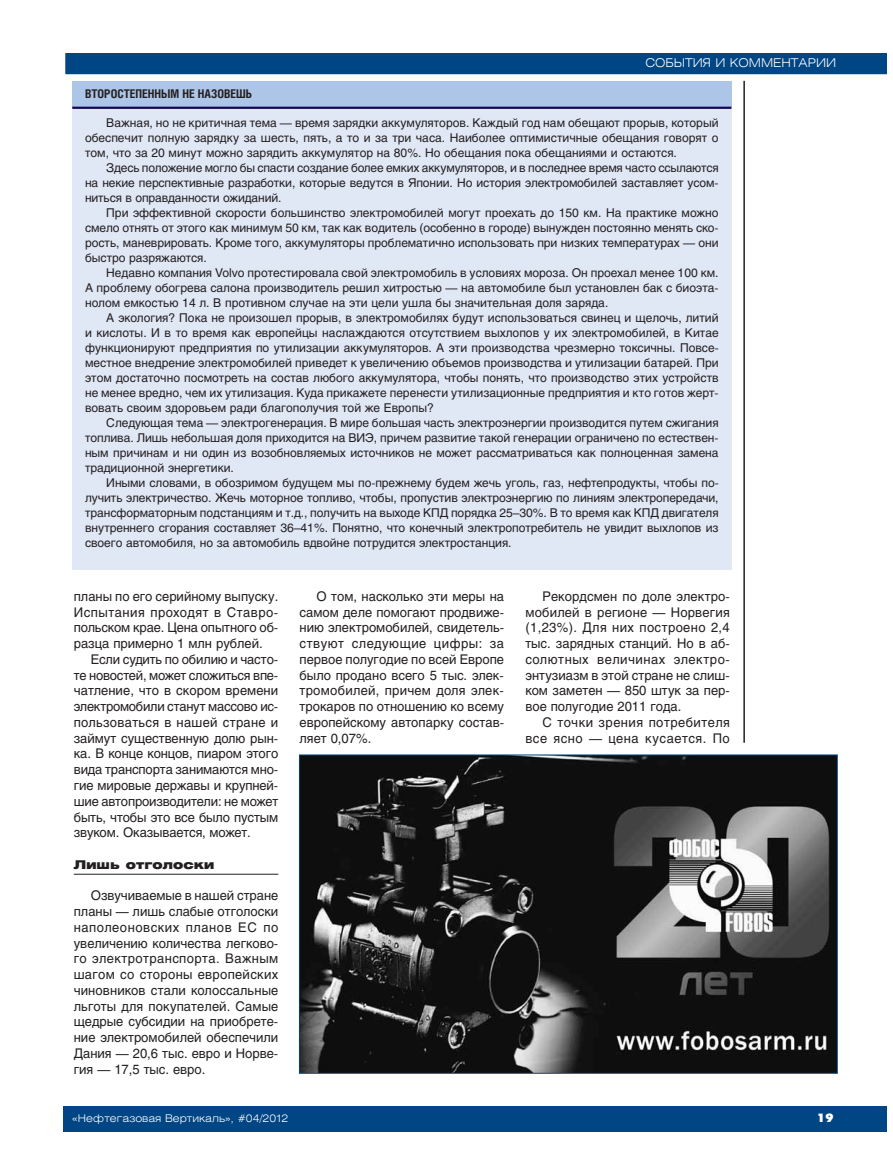
<style>
.page{position:relative;width:893px;height:1170px;background:#fff}
.page>*{position:absolute;margin:0;border:0;box-sizing:border-box;transform-origin:0 0}
.t1{font:13.2px/15.8px "Helios";color:#231f20;text-align:justify}
.t2{font:13.2px/15.8px "Helios";letter-spacing:.035em;color:#231f20;text-align:right}
.t3{font:12px/15px "Helios";letter-spacing:-.005em;color:#231f20;text-align:justify}
.t4{font:700 12px "Helios Cond";color:#231f20}
.t5{font:300 12px "Helios Ext";color:#fff}
.t6{font:900 12px "Helios Ext";letter-spacing:.005em;color:#231f20}
.t7{font:12px "Futura Futuris XC";color:#fff}
.t8{font:300 10.5px "Helios Ext";color:#fff}
</style>
<div class="page">
<hr style="left:74px;top:873px;width:204px;height:1px;background:#231f20">
<hr style="left:743px;top:81px;width:2px;height:661px;background:#231f20">
<div style="left:72px;top:108px;width:659px;height:461px;background:#e0e7f5"></div>
<div style="left:72px;top:81px;width:659px;height:27px;background:#adc5e7"></div>
<hr style="left:72px;top:107px;width:659px;height:2px;background:#140858">
<img style="left:301px;top:756px;width:535px;height:315px">
<div style="left:64px;top:1106px;width:823px;height:25px;background:#004584"></div>
<div style="left:65px;top:53px;width:822px;height:21px;background:#004584"></div>
<div style="left:64px;top:51px;width:825px;height:25px;border:2px solid #fff"></div>
<p class="t4" style="left:85px;top:89px;width:169px">ВТОРОСТЕПЕННЫМ НЕ НАЗОВЕШЬ</p>
<p class="t5" style="left:645px;top:58px;width:192px">СОБЫТИЯ И КОММЕНТАРИИ</p>
<p class="t3" style="left:85px;top:116px;width:635px;text-indent:21px">Важная, но не критичная тема — время зарядки аккумуляторов. Каждый год нам обещают прорыв, который обеспечит полную зарядку за шесть, пять, а то и за три часа. Наиболее оптимистичные обещания говорят о том, что за 20 минут можно зарядить аккумулятор на 80%. Но обещания пока обещаниями и остаются.</p>
<p class="t3" style="left:85px;top:161px;width:635px;text-indent:21px">Здесь положение могло бы спасти создание более емких аккумуляторов, и в последнее время часто ссылаются на некие перспективные разработки, которые ведутся в Японии. Но история электромобилей заставляет усом&shy;ниться в оправданности ожиданий.</p>
<p class="t3" style="left:85px;top:206px;width:635px;text-indent:21px">При эффективной скорости большинство электромобилей могут проехать до 150 км. На практике можно смело отнять от этого как минимум 50 км, так как водитель (особенно в городе) вынужден постоянно менять ско&shy;рость, маневрировать. Кроме того, аккумуляторы проблематично использовать при низких температурах — они быстро разряжаются.</p>
<p class="t3" style="left:85px;top:266px;width:635px;text-indent:21px">Недавно компания Volvo протестировала свой электромобиль в условиях мороза. Он проехал менее 100 км.<br>А проблему обогрева салона производитель решил хитростью — на автомобиле был установлен бак с биоэта&shy;нолом емкостью 14 л. В противном случае на эти цели ушла бы значительная доля заряда.</p>
<p class="t3" style="left:85px;top:311px;width:635px;text-indent:21px">А экология? Пока не произошел прорыв, в электромобилях будут использоваться свинец и щелочь, литий и кислоты. И в то время как европейцы наслаждаются отсутствием выхлопов у их электромобилей, в Китае функционируют предприятия по утилизации аккумуляторов. А эти производства чрезмерно токсичны. Повсе&shy;местное внедрение электромобилей приведет к увеличению объемов производства и утилизации батарей. При этом достаточно посмотреть на состав любого аккумулятора, чтобы понять, что производство этих устройств не менее вредно, чем их утилизация. Куда прикажете перенести утилизационные предприятия и кто готов жерт&shy;вовать своим здоровьем ради благополучия той же Европы?</p>
<p class="t3" style="left:85px;top:416px;width:635px;text-indent:21px">Следующая тема — электрогенерация. В мире большая часть электроэнергии производится путем сжигания топлива. Лишь небольшая доля приходится на ВИЭ, причем развитие такой генерации ограничено по естествен&shy;ным причинам и ни один из возобновляемых источников не может рассматриваться как полноценная замена традиционной энергетики.</p>
<p class="t3" style="left:85px;top:476px;width:635px;text-indent:21px">Иными словами, в обозримом будущем мы по-прежнему будем жечь уголь, газ, нефтепродукты, чтобы по&shy;лучить электричество. Жечь моторное топливо, чтобы, пропустив электроэнергию по линиям электропередачи, трансформаторным подстанциям и т.д., получить на выходе КПД порядка 25–30%. В то время как КПД двигателя внутреннего сгорания составляет 36–41%. Понятно, что конечный электропотребитель не увидит выхлопов из своего автомобиля, но за автомобиль вдвойне потрудится электростанция.</p>
<p class="t1" style="left:74px;top:589px;width:206px">планы по его серийному выпуску.<br>Испытания проходят в Ставро&shy;польском крае. Цена опытного об&shy;разца примерно 1 млн рублей.</p>
<p class="t1" style="left:74px;top:652px;width:206px;text-indent:17px">Если судить по обилию и часто&shy;те новостей, может сложиться впе&shy;чатление, что в скором времени электромобили станут массово ис&shy;пользоваться в нашей стране и займут существенную долю рын&shy;ка. В конце концов, пиаром этого вида транспорта занимаются мно&shy;гие мировые державы и крупней&shy;шие автопроизводители: не может быть, чтобы это все было пустым звуком. Оказывается, может.</p>
<p class="t6" style="left:74px;top:860px;width:142px">Лишь отголоски</p>
<p class="t1" style="left:74px;top:889px;width:206px;text-indent:17px">Озвучиваемые в нашей стране планы — лишь слабые отголоски наполеоновских планов ЕС по увеличению количества легково&shy;го электротранспорта. Важным шагом со стороны европейских чиновников стали колоссальные льготы для покупателей. Самые щедрые субсидии на приобрете&shy;ние электромобилей обеспечили Дания — 20,6 тыс. евро и Норве&shy;гия — 17,5 тыс. евро.</p>
<p class="t1" style="left:300px;top:589px;width:206px;text-indent:17px">О том, насколько эти меры на самом деле помогают продвиже&shy;нию электромобилей, свидетель&shy;ствуют следующие цифры: за первое полугодие по всей Европе было продано всего 5 тыс. элек&shy;тромобилей, причем доля элек&shy;трокаров по отношению ко всему европейскому автопарку состав&shy;ляет 0,07%.</p>
<p class="t1" style="left:525px;top:589px;width:206px;text-indent:17px">Рекордсмен по доле электро&shy;мобилей в регионе — Норвегия (1,23%). Для них построено 2,4 тыс. зарядных станций. Но в аб&shy;солютных величинах электро&shy;энтузиазм в этой стране не слиш&shy;ком заметен — 850 штук за пер&shy;вое полугодие 2011 года.</p>
<p class="t2" style="left:525px;top:715px;width:206px">С точки зрения потребителя все ясно — цена кусается. По</p>
<p class="t8" style="left:72px;top:1113px;width:217px">«Нефтегазовая Вертикаль», #04/2012</p>
<p class="t7" style="left:817px;top:1113px;width:18px">19</p>
</div>
